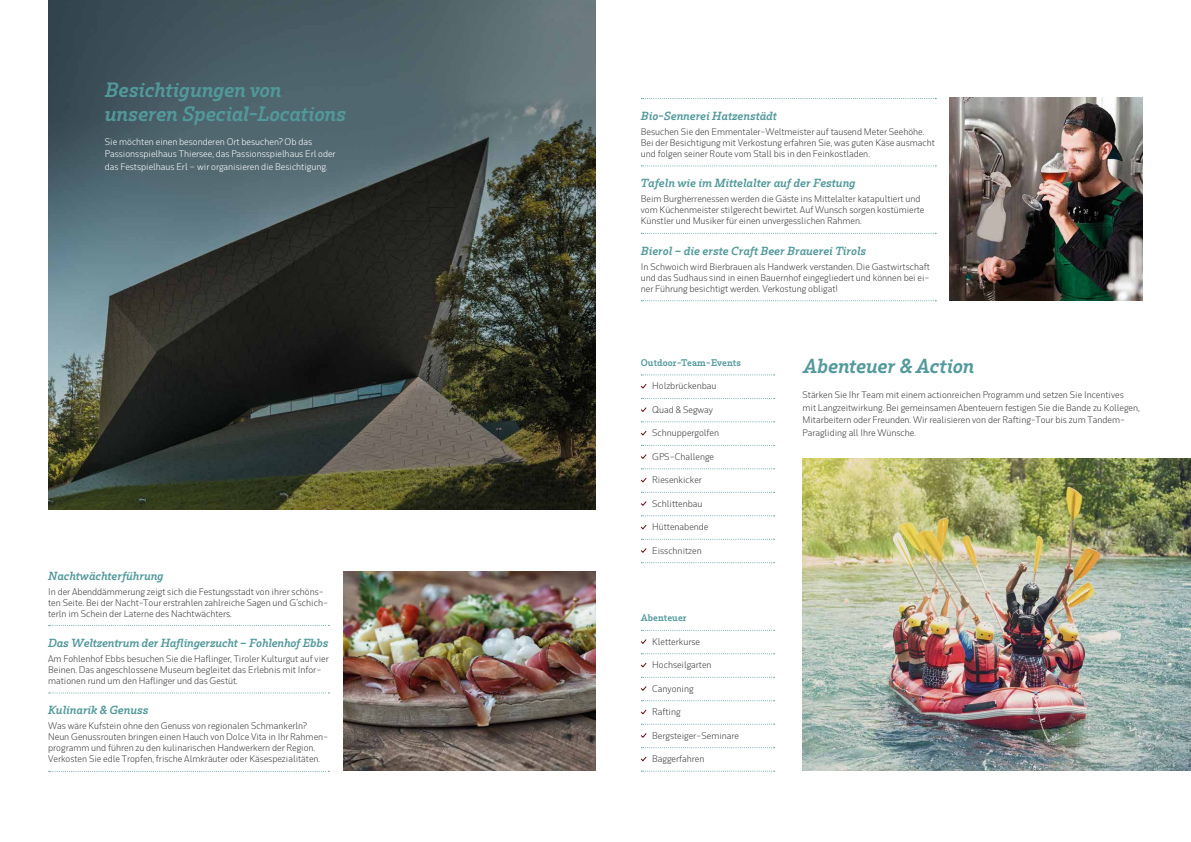
<style>
.page{position:relative;width:1191px;height:842px;background:#fff}
.page>*{position:absolute;margin:0;border:0;box-sizing:border-box;transform-origin:0 0}
.t1{font:italic 600 19.4px/23.2px "Rum Serif";letter-spacing:-.005em;color:#52999b}
.t2{font:italic 600 19px "Rum Serif";color:#52999b}
.t3{font:italic 600 11px "Rum Serif";color:#52999b}
.t4{font:300 9px/11px "Rum Sans";color:#3c3c3b}
.t5{font:300 9px/12.5px "Rum Sans";color:#fff}
.t6{font:600 9px "Rum Serif";color:#52999b}
</style>
<div class="page">
<img style="left:802px;top:459px;width:389px;height:311px">
<img style="left:48px;top:0;width:547px;height:509px">
<svg style="left:641px;top:374px;width:133px;height:1px"></svg>
<svg style="left:641px;top:398px;width:133px;height:1px"></svg>
<svg style="left:641px;top:421px;width:133px;height:1px"></svg>
<svg style="left:641px;top:445px;width:133px;height:1px"></svg>
<svg style="left:641px;top:468px;width:133px;height:1px"></svg>
<svg style="left:641px;top:492px;width:133px;height:1px"></svg>
<svg style="left:641px;top:515px;width:133px;height:1px"></svg>
<svg style="left:641px;top:539px;width:133px;height:1px"></svg>
<svg style="left:641px;top:562px;width:133px;height:1px"></svg>
<svg style="left:640px;top:384px;width:7px;height:5px"></svg>
<svg style="left:640px;top:407px;width:7px;height:5px"></svg>
<svg style="left:640px;top:431px;width:7px;height:5px"></svg>
<svg style="left:640px;top:454px;width:7px;height:5px"></svg>
<svg style="left:640px;top:477px;width:7px;height:6px"></svg>
<svg style="left:640px;top:501px;width:7px;height:5px"></svg>
<svg style="left:640px;top:524px;width:7px;height:6px"></svg>
<svg style="left:640px;top:548px;width:7px;height:5px"></svg>
<svg style="left:641px;top:630px;width:133px;height:1px"></svg>
<svg style="left:641px;top:653px;width:133px;height:1px"></svg>
<svg style="left:641px;top:677px;width:133px;height:1px"></svg>
<svg style="left:641px;top:700px;width:133px;height:1px"></svg>
<svg style="left:641px;top:724px;width:133px;height:1px"></svg>
<svg style="left:641px;top:747px;width:133px;height:1px"></svg>
<svg style="left:641px;top:771px;width:133px;height:1px"></svg>
<svg style="left:640px;top:639px;width:7px;height:5px"></svg>
<svg style="left:640px;top:662px;width:7px;height:6px"></svg>
<svg style="left:640px;top:686px;width:7px;height:5px"></svg>
<svg style="left:640px;top:709px;width:7px;height:6px"></svg>
<svg style="left:640px;top:733px;width:7px;height:5px"></svg>
<svg style="left:640px;top:756px;width:7px;height:6px"></svg>
<svg style="left:49px;top:625px;width:280px;height:1px"></svg>
<svg style="left:49px;top:692px;width:280px;height:1px"></svg>
<svg style="left:49px;top:771px;width:280px;height:1px"></svg>
<svg style="left:641px;top:98px;width:295px;height:1px"></svg>
<svg style="left:641px;top:165px;width:295px;height:1px"></svg>
<svg style="left:641px;top:233px;width:295px;height:1px"></svg>
<svg style="left:641px;top:300px;width:295px;height:1px"></svg>
<img style="left:343px;top:571px;width:252px;height:199px">
<img style="left:950px;top:98px;width:192px;height:202px">
<h1 class="t1" style="left:105px;top:79px;width:243px">Besichtigungen von unseren Special-Locations</h1>
<p class="t5" style="left:105px;top:135px;width:232px">Sie möchten einen besonderen Ort besuchen? Ob das<br>Passionsspielhaus Thiersee, das Passionsspielhaus Erl oder das Festspielhaus Erl – wir organisieren die Besichtigung.</p>
<p class="t3" style="left:48px;top:569px;width:117px">Nachtwächterführung</p>
<p class="t4" style="left:48px;top:586px;width:281px">In der Abenddämmerung zeigt sich die Festungsstadt von ihrer schöns&shy;ten Seite. Bei der Nacht-Tour erstrahlen zahlreiche Sagen und G’schich&shy;terln im Schein der Laterne des Nachtwächters.</p>
<p class="t3" style="left:48px;top:636px;width:282px">Das Weltzentrum der Haflingerzucht – Fohlenhof Ebbs</p>
<p class="t4" style="left:48px;top:653px;width:282px">Am Fohlenhof Ebbs besuchen Sie die Haflinger, Tiroler Kulturgut auf vier<br>Beinen. Das angeschlossene Museum begleitet das Erlebnis mit Infor&shy;mationen rund um den Haflinger und das Gestüt.</p>
<p class="t3" style="left:48px;top:704px;width:102px">Kulinarik &amp; Genuss</p>
<p class="t4" style="left:48px;top:720px;width:282px">Was wäre Kufstein ohne den Genuss von regionalen Schmankerln?<br>Neun Genussrouten bringen einen Hauch von Dolce Vita in Ihr Rahmen&shy;programm und führen zu den kulinarischen Handwerkern der Region.<br>Verkosten Sie edle Tropfen, frische Almkräuter oder Käsespezialitäten.</p>
<p class="t3" style="left:641px;top:109px;width:137px">Bio-Sennerei Hatzenstädt</p>
<p class="t4" style="left:641px;top:126px;width:296px">Besuchen Sie den Emmentaler-Weltmeister auf tausend Meter Seehöhe.<br>Bei der Besichtigung mit Verkostung erfahren Sie, was guten Käse ausmacht und folgen seiner Route vom Stall bis in den Feinkostladen.</p>
<p class="t3" style="left:641px;top:177px;width:216px">Tafeln wie im Mittelalter auf der Festung</p>
<p class="t4" style="left:641px;top:193px;width:285px">Beim Burgherrenessen werden die Gäste ins Mittelalter katapultiert und vom Küchenmeister stilgerecht bewirtet. Auf Wunsch sorgen kostümierte<br>Künstler und Musiker für einen unvergesslichen Rahmen.</p>
<p class="t3" style="left:641px;top:244px;width:227px">Bierol – die erste Craft Beer Brauerei Tirols</p>
<p class="t4" style="left:641px;top:261px;width:290px;text-align:justify">In Schwoich wird Bierbrauen als Handwerk verstanden. Die Gastwirtschaft und das Sudhaus sind in einen Bauernhof eingegliedert und können bei ei&shy;ner Führung besichtigt werden. Verkostung obligat!</p>
<p class="t6" style="left:641px;top:357px;width:101px">Outdoor-Team-Events</p>
<p class="t4" style="left:652px;top:381px;width:66px">Holzbrückenbau</p>
<p class="t4" style="left:652px;top:404px;width:62px">Quad &amp; Segway</p>
<p class="t4" style="left:652px;top:427px;width:68px">Schnuppergolfen</p>
<p class="t4" style="left:652px;top:451px;width:63px">GPS-Challenge</p>
<p class="t4" style="left:652px;top:474px;width:51px">Riesenkicker</p>
<p class="t4" style="left:652px;top:498px;width:52px">Schlittenbau</p>
<p class="t4" style="left:652px;top:521px;width:58px">Hüttenabende</p>
<p class="t4" style="left:652px;top:545px;width:51px">Eisschnitzen</p>
<p class="t6" style="left:641px;top:612px;width:47px">Abenteuer</p>
<p class="t4" style="left:652px;top:636px;width:49px">Kletterkurse</p>
<p class="t4" style="left:652px;top:659px;width:61px">Hochseilgarten</p>
<p class="t4" style="left:652px;top:683px;width:43px">Canyoning</p>
<p class="t4" style="left:652px;top:706px;width:30px">Rafting</p>
<p class="t4" style="left:652px;top:730px;width:88px">Bergsteiger-Seminare</p>
<p class="t4" style="left:652px;top:753px;width:54px">Baggerfahren</p>
<h2 class="t2" style="left:803px;top:355px;width:172px">Abenteuer &amp; Action</h2>
<p class="t4" style="left:802px;top:389px;width:339px;line-height:12.5px">Stärken Sie Ihr Team mit einem actionreichen Programm und setzen Sie Incentives<br>mit Langzeitwirkung. Bei gemeinsamen Abenteuern festigen Sie die Bande zu Kollegen, Mitarbeitern oder Freunden. Wir realisieren von der Rafting-Tour bis zum Tandem-Paragliding all Ihre Wünsche.</p>
</div>
